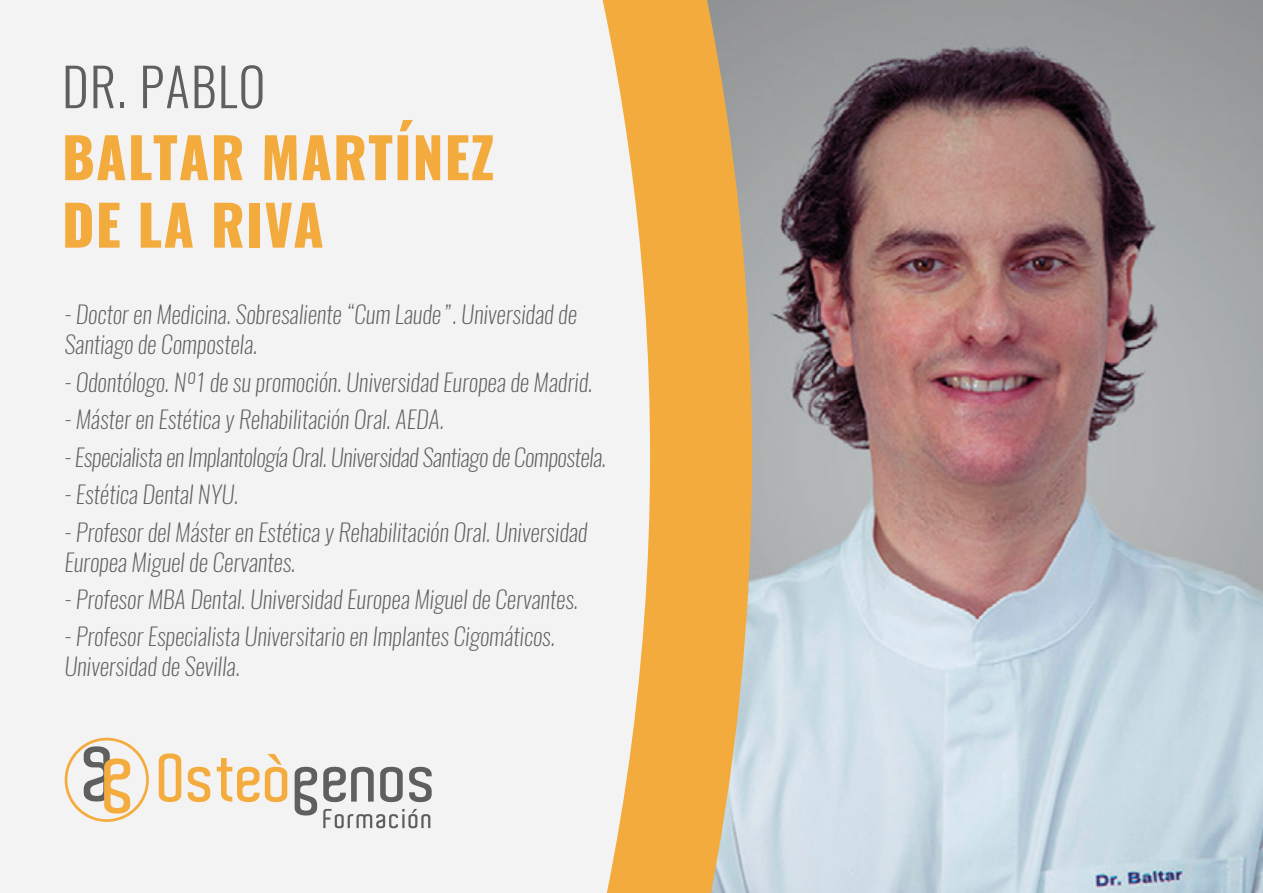
<style>
.page{position:relative;width:1263px;height:893px;background:#f4f3f3}
.page>*{position:absolute;margin:0;border:0;box-sizing:border-box;transform-origin:0 0}
.t1{font:800 55.5px/67.5px "Oswald";letter-spacing:.025em;color:#f3ab3e}
.t2{font:300 52.5px "Oswald";letter-spacing:.025em;color:#5f5f5e}
.t3{font:italic 200 24px/30px "Oswald";color:#5f5f5e}
.t4{font:italic 200 24px "Oswald";letter-spacing:-.02em;color:#5f5f5e}
</style>
<div class="page">
<svg style="left:159px;top:753px;width:22px;height:49px"></svg>
<svg style="left:188px;top:767px;width:22px;height:35px"></svg>
<svg style="left:217px;top:754px;width:70px;height:48px"></svg>
<svg style="left:295px;top:767px;width:22px;height:48px"></svg>
<svg style="left:323px;top:767px;width:51px;height:35px"></svg>
<svg style="left:380px;top:767px;width:23px;height:35px"></svg>
<svg style="left:409px;top:767px;width:23px;height:35px"></svg>
<svg style="left:65px;top:738px;width:84px;height:84px"></svg>
<svg style="left:323px;top:809px;width:107px;height:19px"></svg>
<img style="left:752px;top:0;width:511px;height:893px">
<svg style="left:602px;top:0;width:150px;height:893px;fill:#f3ab3e"></svg>
<h2 class="t2" style="left:62px;top:52px;width:205px">DR. PABLO</h2>
<h1 class="t1" style="left:62px;top:126px;width:434px">BALTAR MARTÍNEZ<br>DE LA RIVA</h1>
<p class="t3" style="left:64px;top:299px;width:514px">- Doctor en Medicina. Sobresaliente “Cum Laude”. Universidad de<br>Santiago de Compostela.</p>
<p class="t3" style="left:64px;top:366px;width:529px">- Odontólogo. Nº1 de su promoción. Universidad Europea de Madrid.</p>
<p class="t3" style="left:64px;top:404px;width:381px">- Máster en Estética y Rehabilitación Oral. AEDA.</p>
<p class="t4" style="left:64px;top:440px;width:543px">- Especialista en Implantología Oral. Universidad Santiago de Compostela.</p>
<p class="t3" style="left:64px;top:479px;width:176px">- Estética Dental NYU.</p>
<p class="t3" style="left:64px;top:516px;width:525px">- Profesor del Máster en Estética y Rehabilitación Oral. Universidad<br>Europea Miguel de Cervantes.</p>
<p class="t3" style="left:64px;top:584px;width:515px">- Profesor MBA Dental. Universidad Europea Miguel de Cervantes.</p>
<p class="t3" style="left:64px;top:621px;width:492px">- Profesor Especialista Universitario en Implantes Cigomáticos.<br>Universidad de Sevilla.</p>
</div>
